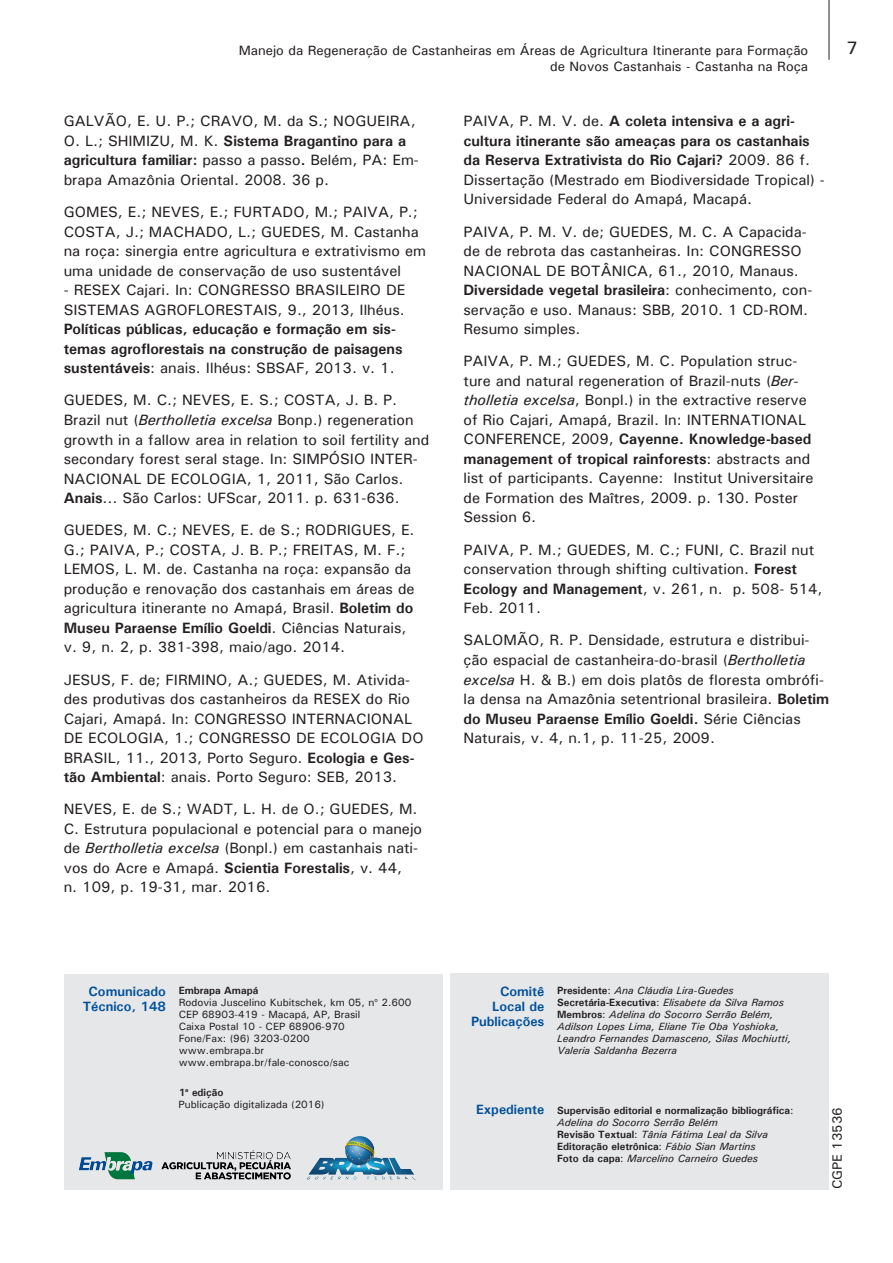
<style>
.page{position:relative;width:893px;height:1263px;background:#fff}
.page>*{position:absolute;margin:0;border:0;box-sizing:border-box;transform-origin:0 0}
.t1{font:500 18px "Univers";color:#231f20}
.t2{font:500 15px/19.5px "Univers";color:#231f20}
.t3{font:700 15px/19.5px "Univers";color:#231f20}
.t4{font:500 13.5px "Univers";color:#231f20}
.t5{font:700 13.5px/15px "Univers";color:#01519b;text-align:right}
.t6{font:italic 500 10.5px/12px "Univers";color:#231f20}
.t7{font:500 10.5px/12px "Univers";color:#231f20}
.t8{font:700 10.5px/12px "Univers";color:#231f20}
.s1{font-weight:700}
.s2{font-weight:500}
.s3{font-style:italic}
.s4{font-weight:700;font-style:normal}
.s5{font-style:normal}
.s6{font-weight:500;font-style:italic}
</style>
<div class="page">
<hr style="left:829px;top:0;width:1px;height:60px;background:#231f20">
<div style="left:450px;top:973px;width:379px;height:216px;background:#e6e7e9"></div>
<div style="left:64px;top:974px;width:378px;height:215px;background:#e6e7e9"></div>
<img style="left:79px;top:1136px;width:337px;height:44px">
<p class="t4" style="left:239px;top:41px;width:571px">Manejo da Regeneração de Castanheiras em Áreas de Agricultura Itinerante para Formação</p>
<p class="t1" style="left:846px;top:36px;width:13px">7</p>
<p class="t4" style="left:550px;top:58px;width:260px">de Novos Castanhais - Castanha na Roça</p>
<p class="t2" style="left:64px;top:111px;width:357px">GALVÃO, E. U. P.; CRAVO, M. da S.; NOGUEIRA, O. L.; SHIMIZU, M. K. <span class="s1">Sistema Bragantino para a agricultura familiar:</span> passo a passo<span class="s1">.</span> Belém, PA: Em&shy;brapa Amazônia Oriental. 2008. 36 p.</p>
<p class="t2" style="left:64px;top:202px;width:364px">GOMES, E.; NEVES, E.; FURTADO, M.; PAIVA, P.; COSTA, J.; MACHADO, L.; GUEDES, M. Castanha na roça: sinergia entre agricultura e extrativismo em uma unidade de conservação de uso sustentável</p>
<p class="t2" style="left:64px;top:280px;width:343px">- RESEX Cajari. In: CONGRESSO BRASILEIRO DE<br>SISTEMAS AGROFLORESTAIS, 9., 2013, Ilhéus.</p>
<p class="t3" style="left:64px;top:319px;width:340px">Políticas públicas, educação e formação em sis&shy;temas agroflorestais na construção de paisagens sustentáveis<span class="s2">: anais. Ilhéus: SBSAF, 2013. v. 1.</span></p>
<p class="t2" style="left:64px;top:390px;width:367px">GUEDES, M. C.; NEVES, E. S.; COSTA, J. B. P.<br>Brazil nut (<span class="s3">Bertholletia excelsa</span> Bonp.) regeneration growth in a fallow area in relation to soil fertility and secondary forest seral stage. In: SIMPÓSIO INTER-NACIONAL DE ECOLOGIA, 1, 2011, São Carlos.<br><span class="s1">Anais</span>... São Carlos: UFScar, 2011. p. 631-636.</p>
<p class="t2" style="left:64px;top:520px;width:352px">GUEDES, M. C.; NEVES, E. de S.; RODRIGUES, E.<br>G.; PAIVA, P.; COSTA, J. B. P.; FREITAS, M. F.; LEMOS, L. M. de. Castanha na roça: expansão da produção e renovação dos castanhais em áreas de agricultura itinerante no Amapá, Brasil. <span class="s1">Boletim do Museu Paraense Emílio Goeldi</span>. Ciências Naturais, v. 9, n. 2, p. 381-398, maio/ago. 2014.</p>
<p class="t2" style="left:64px;top:669px;width:361px">JESUS, F. de; FIRMINO, A.; GUEDES, M. Ativida&shy;des produtivas dos castanheiros da RESEX do Rio Cajari, Amapá. In: CONGRESSO INTERNACIONAL DE ECOLOGIA, 1.; CONGRESSO DE ECOLOGIA DO BRASIL, 11., 2013, Porto Seguro. <span class="s1">Ecologia e Ges&shy;tão Ambiental</span>: anais. Porto Seguro: SEB, 2013.</p>
<p class="t2" style="left:64px;top:799px;width:360px">NEVES, E. de S.; WADT, L. H. de O.; GUEDES, M.<br>C. Estrutura populacional e potencial para o manejo de <span class="s3">Bertholletia excelsa</span> (Bonpl.) em castanhais nati&shy;vos do Acre e Amapá. <span class="s1">Scientia Forestalis</span>, v. 44,<br>n. 109, p. 19-31, mar. 2016.</p>
<p class="t2" style="left:463px;top:111px;width:363px">PAIVA, P. M. V. de. <span class="s1">A coleta intensiva e a agri&shy;cultura itinerante são ameaças para os castanhais da Reserva Extrativista do Rio Cajari?</span> 2009. 86 f.<br>Dissertação (Mestrado em Biodiversidade Tropical) - Universidade Federal do Amapá, Macapá.</p>
<p class="t2" style="left:463px;top:221px;width:350px">PAIVA, P. M. V. de; GUEDES, M. C. A Capacida&shy;de de rebrota das castanheiras. In: CONGRESSO NACIONAL DE BOTÂNICA, 61., 2010, Manaus.<br><span class="s1">Diversidade vegetal brasileira</span>: conhecimento, con&shy;servação e uso. Manaus: SBB, 2010. 1 CD-ROM.<br>Resumo simples.</p>
<p class="t2" style="left:463px;top:351px;width:352px">PAIVA, P. M.; GUEDES, M. C. Population struc&shy;ture and natural regeneration of Brazil-nuts (<span class="s3">Ber&shy;tholletia excelsa</span>, Bonpl.) in the extractive reserve of Rio Cajari, Amapá, Brazil. In: INTERNATIONAL CONFERENCE, 2009, <span class="s1">Cayenne. Knowledge-based management of tropical rainforests</span>: abstracts and list of participants. Cayenne: Institut Universitaire de Formation des Maîtres, 2009. p. 130. Poster Session 6.</p>
<p class="t2" style="left:463px;top:539px;width:361px">PAIVA, P. M.; GUEDES, M. C.; FUNI, C. Brazil nut conservation through shifting cultivation. <span class="s1">Forest Ecology and Management</span>, v. 261, n. p. 508- 514, Feb. 2011.</p>
<p class="t2" style="left:463px;top:630px;width:367px">SALOMÃO, R. P. Densidade, estrutura e distribui&shy;ção espacial de castanheira-do-brasil (<span class="s3">Bertholletia excelsa</span> H. &amp; B.) em dois platôs de floresta ombrófi&shy;la densa na Amazônia setentrional brasileira. <span class="s1">Boletim do Museu Paraense Emílio Goeldi.</span> Série Ciências Naturais, v. 4, n.1, p. 11-25, 2009.</p>
<p class="t5" style="left:83px;top:983px;width:85px;text-align:center">Comunicado<br>Técnico, 148</p>
<p class="t7" style="left:179px;top:984px;width:234px"><span class="s1">Embrapa Amapá<br></span>Rodovia Juscelino Kubitschek, km 05, n<sup>o</sup> 2.600<br>CEP 68903-419 - Macapá, AP, Brasil<br>Caixa Postal 10 - CEP 68906-970<br>Fone/Fax: (96) 3203-0200<br>www.embrapa.br www.embrapa.br/fale-conosco/sac</p>
<p class="t7" style="left:179px;top:1086px;width:147px"><span class="s1">1</span><sup>a</sup> <span class="s1">edição<br></span>Publicação digitalizada (2016)</p>
<p class="t5" style="left:471px;top:983px;width:75px">Comitê<br>Local de<br>Publicações</p>
<p class="t6" style="left:557px;top:984px;width:236px"><span class="s4">Presidente</span><span class="s5">:</span> Ana Cláudia Lira-Guedes <span class="s4">Secretária-Executiva</span><span class="s5">:</span> Elisabete da Silva Ramos <span class="s4">Membros</span><span class="s5">:</span> Adelina do Socorro Serrão Belém, Adilson Lopes Lima, Eliane Tie Oba Yoshioka, Leandro Fernandes Damasceno, Silas Mochiutti, Valeria Saldanha Bezerra</p>
<p class="t5" style="left:476px;top:1101px;width:70px">Expediente</p>
<p class="t8" style="left:557px;top:1104px;width:238px">Supervisão editorial e normalização bibliográfica<span class="s2">:<br></span><span class="s6">Adelina do Socorro Serrão Belém<br></span>Revisão Textual<span class="s2">:</span> <span class="s6">Tânia Fátima Leal da Silva </span>Editoração eletrônica<span class="s2">:</span> <span class="s6">Fábio Sian Martins<br></span>Foto da capa<span class="s2">:</span> <span class="s6">Marcelino Carneiro Guedes</span></p>
<p class="t4" style="left:828px;top:1189px;width:83px;rotate:-90deg">CGPE 13536</p>
</div>
